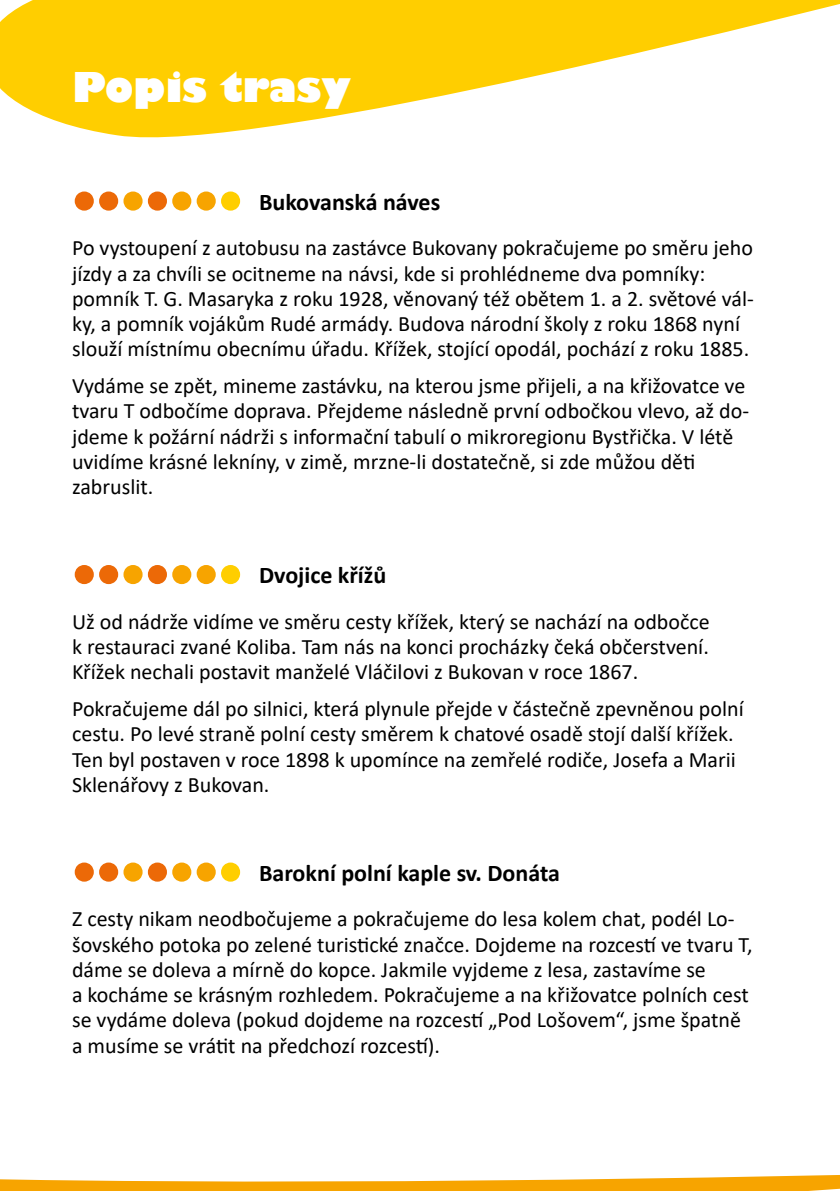
<style>
.page{position:relative;width:840px;height:1191px;background:#fff}
.page>*{position:absolute;margin:0;border:0;box-sizing:border-box;transform-origin:0 0}
.t1{font:800 60px "Gill Sans";color:#ec6907}
.t2{font:800 40px "Gill Sans";color:#fff}
.t3{font:700 24px "Calibri";color:#000}
.t4{font:22px/25.4px "Calibri";color:#000}
.s1{color:#f7a400}
.s2{color:#ffce00}
</style>
<div class="page">
<svg style="left:0;top:1175px;width:839px;height:16px;fill:#f7a400"></svg>
<svg style="left:0;top:0;width:839px;height:138px;fill:#ffce00"></svg>
<h2 class="t2" style="left:72px;top:62px;width:280px">Popis trasy</h2>
<h1 class="t1" style="left:72px;top:150px;width:172px">..<span class="s1">.</span>.<span class="s1">..</span><span class="s2">.</span></h1>
<p class="t3" style="left:259px;top:185px;width:182px">Bukovanská náves</p>
<p class="t4" style="left:72px;top:235px;width:683px">Po vystoupení z autobusu na zastávce Bukovany pokračujeme po směru jeho jízdy a za chvíli se ocitneme na návsi, kde si prohlédneme dva pomníky: pomník T. G. Masaryka z roku 1928, věnovaný též obětem 1. a 2. světové vál&shy;ky, a pomník vojákům Rudé armády. Budova národní školy z roku 1868 nyní slouží místnímu obecnímu úřadu. Křížek, stojící opodál, pochází z roku 1885.</p>
<p class="t4" style="left:72px;top:372px;width:678px">Vydáme se zpět, mineme zastávku, na kterou jsme přijeli, a na křižovatce ve tvaru T odbočíme doprava. Přejdeme následně první odbočkou vlevo, až do&shy;jdeme k požární nádrži s informační tabulí o mikroregionu Bystřička. V létě uvidíme krásné lekníny, v zimě, mrzne-li dostatečně, si zde můžou děti zabruslit.</p>
<h1 class="t1" style="left:72px;top:523px;width:172px">..<span class="s1">.</span>.<span class="s1">..</span><span class="s2">.</span></h1>
<p class="t3" style="left:259px;top:558px;width:129px">Dvojice křížů</p>
<p class="t4" style="left:72px;top:608px;width:638px;text-align:justify">Už od nádrže vidíme ve směru cesty křížek, který se nachází na odbočce k restauraci zvané Koliba. Tam nás na konci procházky čeká občerstvení.<br>Křížek nechali postavit manželé Vláčilovi z Bukovan v roce 1867.</p>
<p class="t4" style="left:72px;top:695px;width:672px">Pokračujeme dál po silnici, která plynule přejde v částečně zpevněnou polní cestu. Po levé straně polní cesty směrem k chatové osadě stojí další křížek.<br>Ten byl postaven v roce 1898 k upomínce na zemřelé rodiče, Josefa a Marii Sklenářovy z Bukovan.</p>
<h1 class="t1" style="left:72px;top:821px;width:172px">..<span class="s1">.</span>.<span class="s1">..</span><span class="s2">.</span></h1>
<p class="t3" style="left:259px;top:856px;width:302px">Barokní polní kaple sv. Donáta</p>
<p class="t4" style="left:72px;top:905px;width:681px">Z cesty nikam neodbočujeme a pokračujeme do lesa kolem chat, podél Lo&shy;šovského potoka po zelené turistické značce. Dojdeme na rozcestí ve tvaru T, dáme se doleva a mírně do kopce. Jakmile vyjdeme z lesa, zastavíme se<br>a kocháme se krásným rozhledem. Pokračujeme a na křižovatce polních cest se vydáme doleva (pokud dojdeme na rozcestí „Pod Lošovem“, jsme špatně a musíme se vrátit na předchozí rozcestí).</p>
</div>
